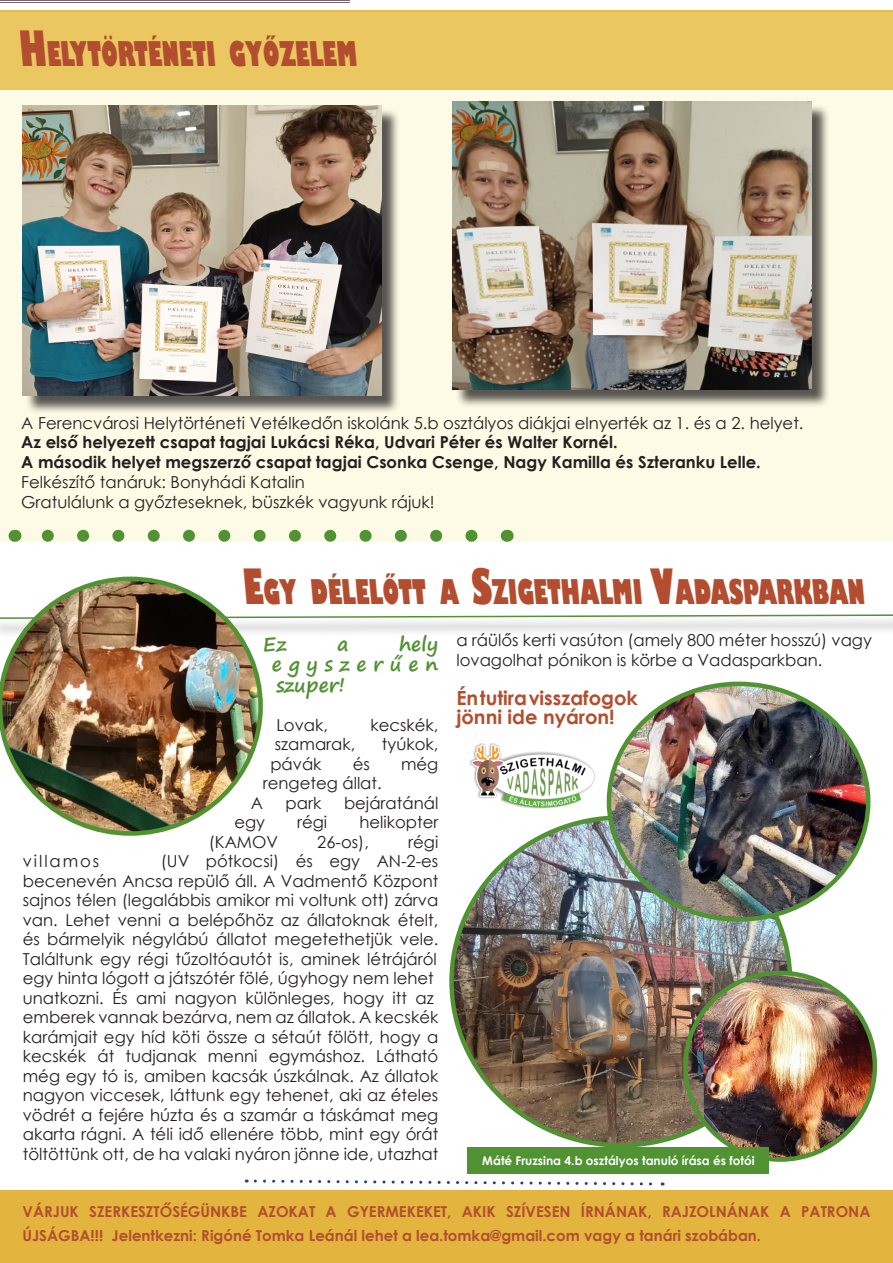
<style>
.page{position:relative;width:893px;height:1263px;background:#fff}
.page>*{position:absolute;margin:0;border:0;box-sizing:border-box;transform-origin:0 0}
.t1{font:800 condensed 33.15px "Gill Sans";color:#b34d30;scale:.85 1}
.t2{font:700 19.5px "Century Gothic";color:#b34d30}
.t3{font:700 19.5px/20.2px "Segoe Print";letter-spacing:.19em;color:#519233;text-align:justify}
.t4{font:16.5px/19.5px "Century Gothic";color:#231f20}
.t5{font:700 16.5px "Century Gothic";color:#231f20}
.t6{font:16.5px "Century Gothic";letter-spacing:.115em;color:#231f20}
.t7{font:700 15px/24px "Century Gothic";color:#b34d30}
.t8{font:700 12px "Century Gothic";color:#fff}
.s1{font-size:47.4px}
</style>
<div class="page">
<div style="left:0;top:617px;width:893px;height:21px;background:#231f20;opacity:.75"></div>
<svg style="left:263px;top:614px;width:630px;height:6px"></svg>
<div style="left:0;top:10px;width:893px;height:80px;background:#e6bd55"></div>
<svg style="left:0;top:12px;width:893px;height:530px;fill:#fdfbe5"></svg>
<div style="left:0;top:1191px;width:893px;height:72px;background:#e3b53e"></div>
<hr style="left:0;top:0;width:350px;height:1px;background:#7a626f">
<hr style="left:0;top:2px;width:350px;height:1px;background:#7a626f">
<svg style="left:32px;top:530px;width:440px;height:12px;background:#cfdfb5"></svg>
<svg style="left:507px;top:530px;width:1px;height:12px"></svg>
<svg style="left:15px;top:530px;width:1px;height:12px"></svg>
<svg style="left:246px;top:1179px;width:417px;height:7px"></svg>
<div style="left:455px;top:104px;width:375px;height:304px;background:#231f20;opacity:.75"></div>
<img style="left:453px;top:101px;width:358px;height:288px">
<div style="left:25px;top:108px;width:375px;height:306px;background:#231f20;opacity:.75"></div>
<img style="left:23px;top:105px;width:358px;height:290px">
<img style="left:0;top:577px;width:263px;height:259px">
<img style="left:452px;top:817px;width:338px;height:328px">
<img style="left:611px;top:684px;width:257px;height:235px">
<img style="left:704px;top:973px;width:171px;height:186px">
<div style="left:683px;top:971px;width:194px;height:191px;border:4px solid #519233;border-radius:50%"></div>
<img style="left:469px;top:743px;width:126px;height:65px">
<div style="left:468px;top:1147px;width:301px;height:27px;background:#519233"></div>
<p class="t1" style="left:21px;top:33px;width:403px"><span class="s1">H</span>ELYTÖRTÉNETI GYŐZELEM</p>
<p class="t4" style="left:21px;top:413px;width:784px">A Ferencvárosi Helytörténeti Vetélkedőn iskolánk 5.b osztályos diákjai elnyerték az 1. és a 2. helyet.</p>
<p class="t5" style="left:21px;top:430px;width:598px">Az első helyezett csapat tagjai Lukácsi Réka, Udvari Péter és Walter Kornél.</p>
<p class="t5" style="left:21px;top:450px;width:741px">A második helyet megszerző csapat tagjai Csonka Csenge, Nagy Kamilla és Szteranku Lelle.</p>
<p class="t4" style="left:21px;top:472px;width:285px">Felkészítő tanáruk: Bonyhádi Katalin</p>
<p class="t4" style="left:21px;top:492px;width:415px">Gratulálunk a győzteseknek, büszkék vagyunk rájuk!</p>
<p class="t1" style="left:245px;top:571px;width:737px"><span class="s1">E</span>GY DÉLELŐTT A <span class="s1">S</span>ZIGETHALMI <span class="s1">V</span>ADASPARKBAN</p>
<p class="t3" style="left:272px;top:633px;width:168px;text-indent:127px">hely egyszerűen szuper!</p>
<p class="t4" style="left:276px;top:715px;width:53px">Lovak,</p>
<p class="t4" style="left:370px;top:715px;width:69px">kecskék,</p>
<p class="t4" style="left:275px;top:734px;width:82px">szamarak,</p>
<p class="t4" style="left:382px;top:734px;width:58px">tyúkok,</p>
<p class="t4" style="left:270px;top:754px;width:53px">pávák</p>
<p class="t4" style="left:353px;top:754px;width:19px">és</p>
<p class="t4" style="left:401px;top:754px;width:39px">még</p>
<p class="t4" style="left:263px;top:773px;width:120px">rengeteg állat.</p>
<p class="t3" style="left:263px;top:633px;width:25px">Ez</p>
<p class="t3" style="left:337px;top:633px;width:13px">a</p>
<p class="t4" style="left:251px;top:793px;width:14px">A</p>
<p class="t4" style="left:286px;top:793px;width:37px">park</p>
<p class="t4" style="left:344px;top:793px;width:96px">bejáratánál</p>
<p class="t4" style="left:234px;top:812px;width:32px">egy</p>
<p class="t4" style="left:297px;top:812px;width:32px">régi</p>
<p class="t4" style="left:359px;top:812px;width:81px">helikopter</p>
<p class="t4" style="left:209px;top:832px;width:71px">(KAMOV</p>
<p class="t4" style="left:317px;top:832px;width:53px">26-os),</p>
<p class="t4" style="left:408px;top:832px;width:32px">régi</p>
<p class="t4" style="left:23px;top:851px;width:417px;text-indent:138px">(UV pótkocsi) és egy AN-2-es becenevén Ancsa repülő áll. A Vadmentő Központ sajnos télen (legalábbis amikor mi voltunk ott) zárva van. Lehet venni a belépőhöz az állatoknak ételt, és bármelyik négylábú állatot megetethetjük vele.<br>Találtunk egy régi tűzoltóautót is, aminek létrájáról egy hinta lógott a játszótér fölé, úgyhogy nem lehet unatkozni. És ami nagyon különleges, hogy itt az emberek vannak bezárva, nem az állatok. A kecskék karámjait egy híd köti össze a sétaút fölött, hogy a kecskék át tudjanak menni egymáshoz. Látható még egy tó is, amiben kacsák úszkálnak. Az állatok nagyon viccesek, láttunk egy tehenet, aki az ételes vödrét a fejére húzta és a szamár a táskámat meg akarta rágni. A téli idő ellenére több, mint egy órát töltöttünk ott, de ha valaki nyáron jönne ide, utazhat</p>
<p class="t6" style="left:23px;top:849px;width:78px">villamos</p>
<p class="t4" style="left:456px;top:630px;width:417px">a ráülős kerti vasúton (amely 800 méter hosszú) vagy lovagolhat pónikon is körbe a Vadasparkban.</p>
<p class="t2" style="left:456px;top:683px;width:183px">Én tutira visszafogok</p>
<p class="t2" style="left:456px;top:702px;width:160px">jönni ide nyáron!</p>
<p class="t8" style="left:482px;top:1152px;width:274px">Máté Fruzsina 4.b osztályos tanuló írása és fotói</p>
<p class="t7" style="left:23px;top:1199px;width:849px">VÁRJUK SZERKESZTŐSÉGÜNKBE AZOKAT A GYERMEKEKET, AKIK SZÍVESEN ÍRNÁNAK, RAJZOLNÁNAK A PATRONA<br>ÚJSÁGBA!!! Jelentkezni: Rigóné Tomka Leánál lehet a lea.tomka@gmail.com vagy a tanári szobában.</p>
</div>
